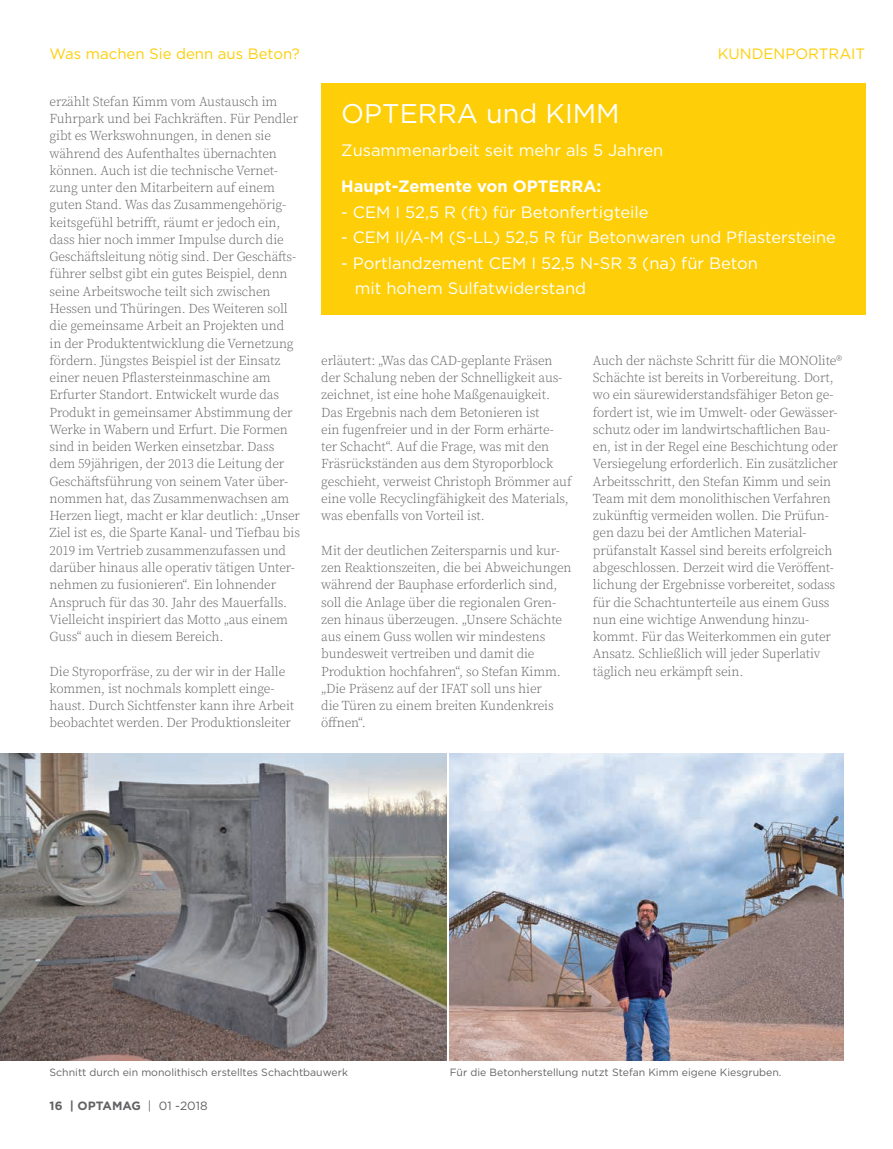
<style>
.page{position:relative;width:893px;height:1149px;background:#fff}
.page>*{position:absolute;margin:0;border:0;box-sizing:border-box;transform-origin:0 0}
.t1{font:27px "Gotham";color:#fff}
.t2{font:16.5px/36px "Gotham";color:#fff}
.t3{font:15px "Gotham";color:#fece08}
.t4{font:300 13.5px/17.2px "Source Serif Pro";letter-spacing:-.01em;color:#636366}
.t5{font:700 12px "Gotham";color:#636366}
.t6{font:10.5px "Gotham";color:#636366}
.s1{font-weight:700}
.s2{font-weight:400}
</style>
<div class="page">
<div style="left:321px;top:83px;width:544px;height:232px;background:#fece08"></div>
<img style="left:0;top:753px;width:446px;height:306px">
<img style="left:450px;top:753px;width:393px;height:306px">
<p class="t3" style="left:50px;top:45px;width:252px">Was machen Sie denn aus Beton?</p>
<p class="t3" style="left:718px;top:45px;width:149px">KUNDENPORTRAIT</p>
<p class="t4" style="left:50px;top:93px;width:252px">erzählt Stefan Kimm vom Austausch im Fuhrpark und bei Fachkräften. Für Pendler gibt es Werkswohnungen, in denen sie während des Aufenthaltes übernachten können. Auch ist die technische Vernet&shy;zung unter den Mitarbeitern auf einem guten Stand. Was das Zusammengehörig&shy;keitsgefühl betrifft, räumt er jedoch ein, dass hier noch immer Impulse durch die Geschäftsleitung nötig sind. Der Geschäfts&shy;führer selbst gibt ein gutes Beispiel, denn seine Arbeitswoche teilt sich zwischen Hessen und Thüringen. Des Weiteren soll die gemeinsame Arbeit an Projekten und<br>in der Produktentwicklung die Vernetzung fördern. Jüngstes Beispiel ist der Einsatz einer neuen Pflastersteinmaschine am Erfurter Standort. Entwickelt wurde das Produkt in gemeinsamer Abstimmung der Werke in Wabern und Erfurt. Die Formen sind in beiden Werken einsetzbar. Dass dem 59jährigen, der 2013 die Leitung der Geschäftsführung von seinem Vater über&shy;nommen hat, das Zusammenwachsen am Herzen liegt, macht er klar deutlich: „Unser Ziel ist es, die Sparte Kanal- und Tiefbau bis 2019 im Vertrieb zusammenzufassen und darüber hinaus alle operativ tätigen Unter&shy;nehmen zu fusionieren“. Ein lohnender Anspruch für das 30. Jahr des Mauerfalls.<br>Vielleicht inspiriert das Motto „aus einem Guss“ auch in diesem Bereich.</p>
<p class="t4" style="left:50px;top:662px;width:246px">Die Styroporfräse, zu der wir in der Halle kommen, ist nochmals komplett einge&shy;haust. Durch Sichtfenster kann ihre Arbeit beobachtet werden. Der Produktionsleiter</p>
<p class="t1" style="left:341px;top:99px;width:280px">OPTERRA und KIMM</p>
<p class="t2" style="left:341px;top:132px;width:323px">Zusammenarbeit seit mehr als 5 Jahren<br><span class="s1">Haupt-Zemente von OPTERRA:</span></p>
<p class="t2" style="left:341px;top:193px;width:309px">- CEM I 52,5 R (ft) für Betonfertigteile</p>
<p class="t2" style="left:341px;top:219px;width:496px">- CEM II/A-M (S-LL) 52,5 R für Betonwaren und Pflastersteine</p>
<p class="t2" style="left:355px;top:250px;width:405px;line-height:25.5px;text-indent:-13px">- Portlandzement CEM I 52,5 N-SR 3 (na) für Beton mit hohem Sulfatwiderstand</p>
<p class="t4" style="left:321px;top:352px;width:252px">erläutert: „Was das CAD-geplante Fräsen der Schalung neben der Schnelligkeit aus&shy;zeichnet, ist eine hohe Maßgenauigkeit.<br>Das Ergebnis nach dem Betonieren ist<br>ein fugenfreier und in der Form erhärte&shy;ter Schacht“. Auf die Frage, was mit den Fräsrückständen aus dem Styroporblock geschieht, verweist Christoph Brömmer auf eine volle Recyclingfähigkeit des Materials, was ebenfalls von Vorteil ist.</p>
<p class="t4" style="left:321px;top:541px;width:252px">Mit der deutlichen Zeitersparnis und kur&shy;zen Reaktionszeiten, die bei Abweichungen während der Bauphase erforderlich sind, soll die Anlage über die regionalen Gren&shy;zen hinaus überzeugen. „Unsere Schächte aus einem Guss wollen wir mindestens bundesweit vertreiben und damit die Produktion hochfahren“, so Stefan Kimm. „Die Präsenz auf der IFAT soll uns hier<br>die Türen zu einem breiten Kundenkreis öffnen“.</p>
<p class="t4" style="left:593px;top:352px;width:251px">Auch der nächste Schritt für die MONOlite® Schächte ist bereits in Vorbereitung. Dort, wo ein säurewiderstandsfähiger Beton ge&shy;fordert ist, wie im Umwelt- oder Gewässer&shy;schutz oder im landwirtschaftlichen Bau&shy;en, ist in der Regel eine Beschichtung oder Versiegelung erforderlich. Ein zusätzlicher Arbeitsschritt, den Stefan Kimm und sein Team mit dem monolithischen Verfahren zukünftig vermeiden wollen. Die Prüfun&shy;gen dazu bei der Amtlichen Material&shy;prüfanstalt Kassel sind bereits erfolgreich abgeschlossen. Derzeit wird die Veröffent&shy;lichung der Ergebnisse vorbereitet, sodass für die Schachtunterteile aus einem Guss nun eine wichtige Anwendung hinzu&shy;kommt. Für das Weiterkommen ein guter Ansatz. Schließlich will jeder Superlativ täglich neu erkämpft sein.</p>
<p class="t6" style="left:50px;top:1065px;width:300px">Schnitt durch ein monolithisch erstelltes Schachtbauwerk</p>
<p class="t6" style="left:450px;top:1065px;width:333px">Für die Betonherstellung nutzt Stefan Kimm eigene Kiesgruben.</p>
<p class="t5" style="left:50px;top:1098px;width:160px">16 | OPTAMAG <span class="s2">| 01 -2018</span></p>
</div>
